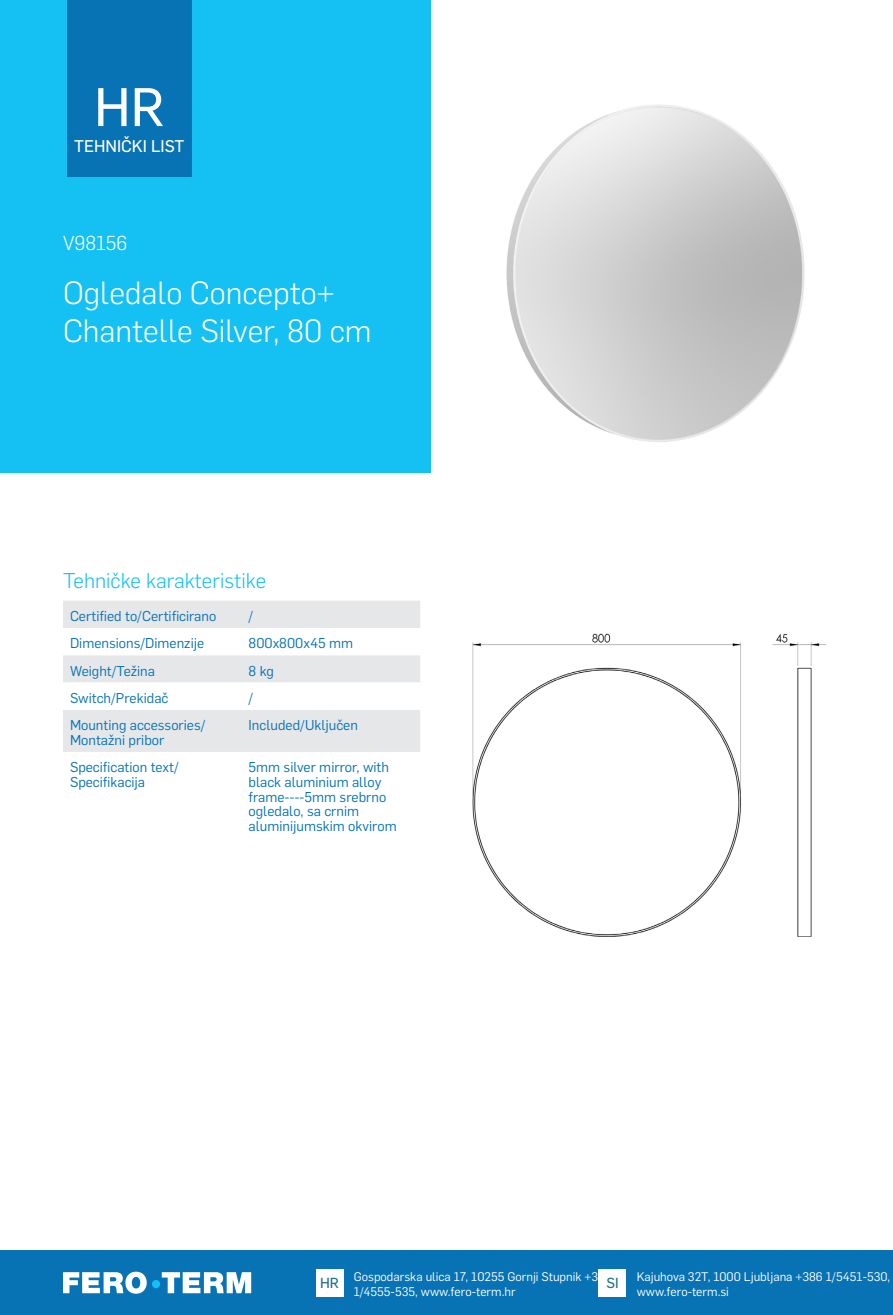
<style>
.page{position:relative;width:893px;height:1315px;background:#fff}
.page>*{position:absolute;margin:0;border:0;box-sizing:border-box;transform-origin:0 0}
.Artikl_Naslov{font:53.2px "Flama Basic";color:#fff}
.Artikl_Opis{font:300 31.5px/37.8px "Flama";color:#fff}
.Artikl_Opis-2{font:300 21px "Flama";color:#15c0f2}
.Artikl_sifra{font:300 19.78px "Flama";color:#fff}
.Artikl_Naslov-2{font:16.62px "Flama Basic";color:#fff}
.Artikl_Naslov-3{font:14.35px "Flama Basic";color:#1f7186}
.Tablica_tijelo{font:14px/14.7px "Flama";color:#0773b5}
.Tablica_tijelo-2{font:12.25px/15.8px "Flama";color:#fff}
</style>
<div class="page">
<div style="left:0;top:1250px;width:893px;height:65px;background:#0773b5"></div>
<div style="left:316px;top:1269px;width:27px;height:27px;background:#fff"></div>
<div style="left:599px;top:1269px;width:27px;height:27px;background:#fff"></div>
<svg style="left:63px;top:1271px;width:188px;height:22px"></svg>
<div style="left:152px;top:1280px;width:8px;height:8px;background:#15c0f2;border-radius:50%"></div>
<img style="left:506px;top:105px;width:299px;height:337px">
<div style="left:0;top:0;width:430px;height:472px;background:#15c0f2"></div>
<div style="left:67px;top:0;width:124px;height:177px;background:#0773b5"></div>
<div style="left:63px;top:601px;width:357px;height:27px;background:#e6e7e9"></div>
<svg style="left:63px;top:655px;width:357px;height:97px;fill:#e6e7e9"></svg>
<img style="left:472px;top:633px;width:354px;height:304px">
<p class="Artikl_Naslov" style="left:94px;top:70px;width:72px">HR</p>
<p class="Artikl_Naslov-2" style="left:74px;top:134px;width:112px">TEHNIČKI LIST</p>
<p class="Artikl_sifra" style="left:63px;top:229px;width:66px">V98156</p>
<p class="Artikl_Opis" style="left:63px;top:272px;width:310px">Ogledalo Concepto+<br>Chantelle Silver, 80 cm</p>
<p class="Artikl_Opis-2" style="left:63px;top:567px;width:205px">Tehničke karakteristike</p>
<p class="Tablica_tijelo" style="left:70px;top:608px;width:148px">Certified to/Certificirano</p>
<p class="Tablica_tijelo" style="left:249px;top:608px;width:6px">/</p>
<p class="Tablica_tijelo" style="left:70px;top:635px;width:136px">Dimensions/Dimenzije</p>
<p class="Tablica_tijelo" style="left:249px;top:635px;width:106px">800x800x45 mm</p>
<p class="Tablica_tijelo" style="left:70px;top:662px;width:87px">Weight/Težina</p>
<p class="Tablica_tijelo" style="left:249px;top:662px;width:27px">8 kg</p>
<p class="Tablica_tijelo" style="left:70px;top:689px;width:100px">Switch/Prekidač</p>
<p class="Tablica_tijelo" style="left:249px;top:689px;width:6px">/</p>
<p class="Tablica_tijelo" style="left:70px;top:717px;width:137px">Mounting accessories/<br>Montažni pribor</p>
<p class="Tablica_tijelo" style="left:249px;top:717px;width:111px">Included/Uključen</p>
<p class="Tablica_tijelo" style="left:70px;top:759px;width:110px">Specification text/<br>Specifikacija</p>
<p class="Tablica_tijelo" style="left:249px;top:759px;width:150px">5mm silver mirror, with black aluminium alloy frame----5mm srebrno ogledalo, sa crnim aluminijumskim okvirom</p>
<p class="Artikl_Naslov-3" style="left:320px;top:1272px;width:20px">HR</p>
<p class="Tablica_tijelo-2" style="left:637px;top:1267px;width:255px">Kajuhova 32T, 1000 Ljubljana +386 1/5451-530, www.fero-term.si</p>
<p class="Tablica_tijelo-2" style="left:354px;top:1267px;width:259px">Gospodarska ulica 17, 10255 Gornji Stupnik +385<br>1/4555-535, www.fero-term.hr</p>
<p class="Artikl_Naslov-3" style="left:606px;top:1272px;width:14px">SI</p>
</div>
